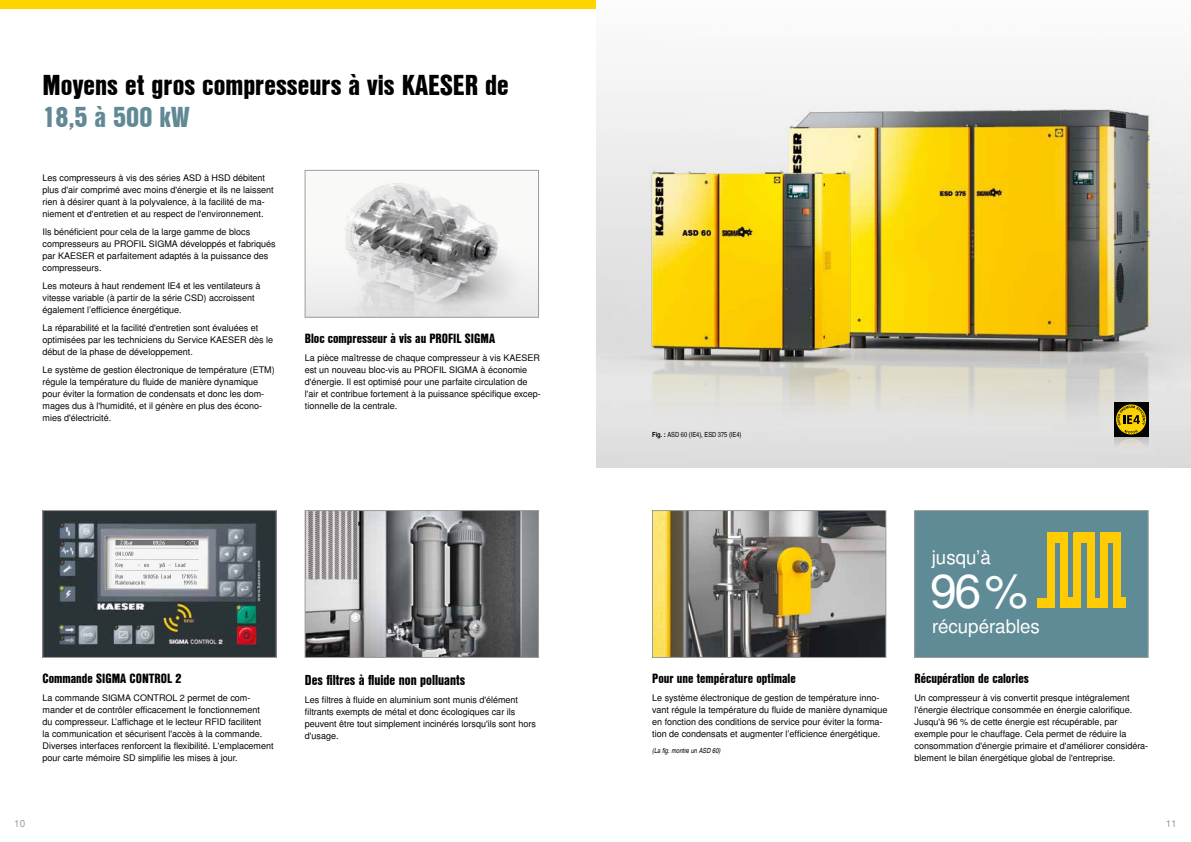
<style>
.page{position:relative;width:1191px;height:842px;background:#fff}
.page>*{position:absolute;margin:0;border:0;box-sizing:border-box;transform-origin:0 0}
.t1{font:47.9px "Nimbus San L";color:#fff}
.t2{font:28px "Nimbus San L Bla Con";color:#000}
.t3{font:28px "Nimbus San L Bla Con";color:#618994}
.t4{font:18.7px "Nimbus San L";color:#fff}
.t5{font:14px "Nimbus San L Bla Con";color:#000}
.t6{font:13px "Nimbus San L Bla Con";color:#000}
.t7{font:10px "Nimbus San L";color:#9d9d9c}
.t8{font:9px/12px "Nimbus San L";color:#000}
.t9{font:7px "Nimbus San L Reg Con";color:#000}
.t10{font:7px "Nimbus San L Reg Con Ita";color:#000}
.s1{font-family:"Nimbus San L Bol Con"}
</style>
<div class="page">
<div style="left:0;top:0;width:595px;height:9px;background:#ffd500"></div>
<img style="left:45px;top:512px;width:229px;height:144px">
<div style="left:43px;top:510px;width:233px;height:148px;border:1px solid #9d9d9c"></div>
<svg style="left:116px;top:540px;width:83px;height:45px"></svg>
<img style="left:654px;top:512px;width:230px;height:144px">
<div style="left:652px;top:510px;width:234px;height:148px;border:1px solid #9d9d9c"></div>
<div style="left:914px;top:510px;width:234px;height:147px;background:#618994"></div>
<div style="left:1037px;top:598px;width:17px;height:10px;background:#ffcc04"></div>
<div style="left:1047px;top:533px;width:7px;height:75px;background:#ffcc04"></div>
<div style="left:1047px;top:532px;width:21px;height:10px;background:#ffcc04"></div>
<div style="left:1061px;top:532px;width:7px;height:76px;background:#ffcc04"></div>
<div style="left:1061px;top:597px;width:20px;height:11px;background:#ffcc04"></div>
<div style="left:1073px;top:533px;width:8px;height:75px;background:#ffcc04"></div>
<div style="left:1074px;top:532px;width:20px;height:10px;background:#ffcc04"></div>
<div style="left:1087px;top:532px;width:7px;height:76px;background:#ffcc04"></div>
<div style="left:1090px;top:598px;width:17px;height:10px;background:#ffcc04"></div>
<div style="left:1100px;top:533px;width:7px;height:75px;background:#ffcc04"></div>
<div style="left:1100px;top:532px;width:20px;height:10px;background:#ffcc04"></div>
<div style="left:1113px;top:532px;width:7px;height:76px;background:#ffcc04"></div>
<div style="left:1114px;top:597px;width:11px;height:11px;background:#ffcc04"></div>
<div style="left:914px;top:510px;width:234px;height:148px;border:1px solid #9d9d9c"></div>
<div style="left:1114px;top:437px;width:34px;height:31px;background:#dcdcdc"></div>
<img style="left:663px;top:3px;width:528px;height:443px">
<img style="left:595px;top:0;width:319px;height:443px">
<img style="left:307px;top:181px;width:230px;height:134px">
<div style="left:305px;top:170px;width:234px;height:147px;border:1px solid #9d9d9c"></div>
<img style="left:307px;top:512px;width:230px;height:144px">
<div style="left:305px;top:510px;width:234px;height:148px;border:1px solid #9d9d9c"></div>
<h2 class="t2" style="left:43px;top:64px;width:468px">Moyens et gros compresseurs à vis KAESER de</h2>
<h2 class="t3" style="left:43px;top:96px;width:149px">18,5 à 500 kW</h2>
<p class="t8" style="left:43px;top:172px;width:233px">Les compresseurs à vis des séries ASD à HSD débitent plus d'air comprimé avec moins d'énergie et ils ne laissent rien à désirer quant à la polyvalence, à la facilité de ma&shy;niement et d'entretien et au respect de l'environnement.</p>
<p class="t8" style="left:43px;top:226px;width:234px">Ils bénéficient pour cela de la large gamme de blocs compresseurs au PROFIL SIGMA développés et fabriqués par KAESER et parfaitement adaptés à la puissance des compresseurs.</p>
<p class="t8" style="left:43px;top:280px;width:219px">Les moteurs à haut rendement IE4 et les ventilateurs à vitesse variable (à partir de la série CSD) accroissent également l’efficience énergétique.</p>
<p class="t8" style="left:43px;top:322px;width:232px">La réparabilité et la facilité d'entretien sont évaluées et optimisées par les techniciens du Service KAESER dès le début de la phase de développement.</p>
<p class="t8" style="left:43px;top:364px;width:234px">Le système de gestion électronique de température (ETM) régule la température du fluide de manière dynamique pour éviter la formation de condensats et donc les dom&shy;mages dus à l'humidité, et il génère en plus des écono&shy;mies d'électricité.</p>
<h3 class="t6" style="left:305px;top:328px;width:192px">Bloc compresseur à vis au PROFIL SIGMA</h3>
<p class="t8" style="left:305px;top:352px;width:237px">La pièce maîtresse de chaque compresseur à vis KAESER est un nouveau bloc-vis au PROFIL SIGMA à économie d'énergie. Il est optimisé pour une parfaite circulation de l'air et contribue fortement à la puissance spécifique excep&shy;tionnelle de la centrale.</p>
<h3 class="t6" style="left:43px;top:668px;width:141px">Commande SIGMA CONTROL 2</h3>
<p class="t8" style="left:43px;top:692px;width:233px">La commande SIGMA CONTROL 2 permet de com&shy;mander et de contrôler efficacement le fonctionnement<br>du compresseur. L’affichage et le lecteur RFID facilitent<br>la communication et sécurisent l'accès à la commande.<br>Diverses interfaces renforcent la flexibilité. L'emplacement pour carte mémoire SD simplifie les mises à jour.</p>
<h3 class="t5" style="left:305px;top:669px;width:162px">Des filtres à fluide non polluants</h3>
<p class="t8" style="left:305px;top:694px;width:232px">Les filtres à fluide en aluminium sont munis d'élément filtrants exempts de métal et donc écologiques car ils peuvent être tout simplement incinérés lorsqu'ils sont hors d'usage.</p>
<p class="t9" style="left:652px;top:430px;width:91px"><span class="s1">Fig. :</span> ASD 60 (IE4), ESD 375 (IE4)</p>
<h3 class="t6" style="left:652px;top:668px;width:145px">Pour une température optimale</h3>
<p class="t8" style="left:652px;top:692px;width:237px">Le système électronique de gestion de température inno&shy;vant régule la température du fluide de manière dynamique en fonction des conditions de service pour éviter la forma&shy;tion de condensats et augmenter l’efficience énergétique.</p>
<p class="t10" style="left:652px;top:746px;width:70px">(La fig. montre un ASD 60)</p>
<h3 class="t4" style="left:931px;top:546px;width:61px">jusqu’à</h3>
<h1 class="t1" style="left:930px;top:562px;width:99px">96%</h1>
<h3 class="t4" style="left:932px;top:616px;width:109px">récupérables</h3>
<h3 class="t6" style="left:914px;top:668px;width:116px">Récupération de calories</h3>
<p class="t8" style="left:914px;top:692px;width:235px">Un compresseur à vis convertit presque intégralement l'énergie électrique consommée en énergie calorifique.<br>Jusqu'à 96 % de cette énergie est récupérable, par exemple pour le chauffage. Cela permet de réduire la consommation d'énergie primaire et d'améliorer considéra&shy;blement le bilan énergétique global de l'entreprise.</p>
<p class="t7" style="left:14px;top:817px;width:13px">10</p>
<p class="t7" style="left:1165px;top:817px;width:13px">11</p>
</div>
